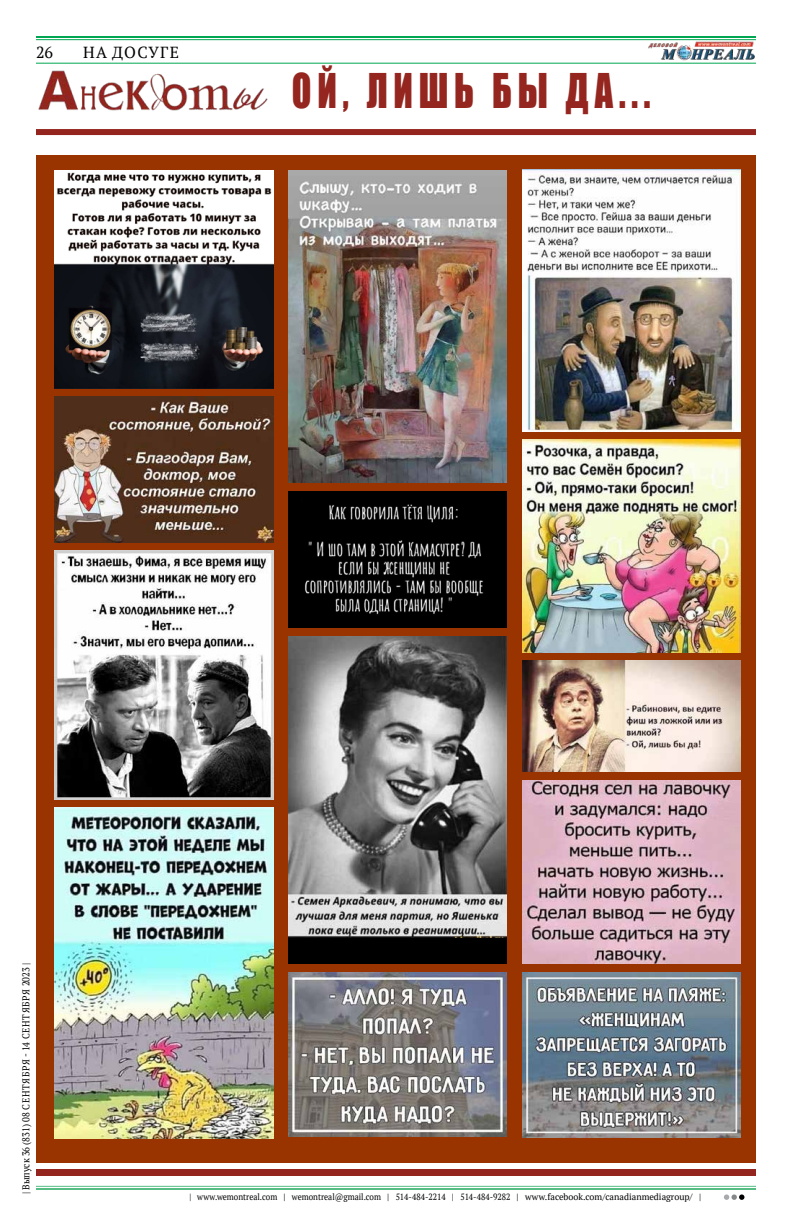
<style>
.page{position:relative;width:792px;height:1224px;background:#fff}
.page>*{position:absolute;margin:0;border:0;box-sizing:border-box;transform-origin:0 0}
.t1{font:44px "Impact";letter-spacing:.16em;color:#94261f;scale:.82 1}
.t2{font:16px "PT Serif";letter-spacing:.08em;color:#000}
.t3{font:10px "PT Serif";letter-spacing:.08em;color:#000;scale:.9 1}
.t4{font:9px "PT Serif";color:#000;scale:.9 1}
</style>
<div class="page">
<hr style="left:791px;top:0;width:1px;height:1224px;background:#f9fbf8">
<img style="left:648px;top:41px;width:107px;height:20px">
<hr style="left:36px;top:63px;width:720px;height:1px;background:#00a651">
<hr style="left:36px;top:1186px;width:720px;height:1px;background:#57bd84">
<hr style="left:36px;top:1188px;width:720px;height:2px;background:#57bd84">
<hr style="left:36px;top:36px;width:720px;height:2px;background:#00a651">
<hr style="left:36px;top:39px;width:720px;height:1px;background:#00a651">
<svg style="left:724px;top:1194px;width:20px;height:6px"></svg>
<div style="left:36px;top:155px;width:720px;height:1008px;background:#930"></div>
<img style="left:38px;top:70px;width:230px;height:41px">
<div style="left:36px;top:1169px;width:720px;height:7px;background:#94251e"></div>
<div style="left:36px;top:129px;width:720px;height:6px;background:#94251e"></div>
<img style="left:55px;top:170px;width:218px;height:218px">
<img style="left:55px;top:397px;width:218px;height:145px">
<img style="left:55px;top:551px;width:218px;height:248px">
<img style="left:288px;top:170px;width:219px;height:313px">
<img style="left:288px;top:491px;width:219px;height:137px">
<div style="left:288px;top:636px;width:219px;height:328px;background:#000"></div>
<img style="left:288px;top:636px;width:219px;height:301px">
<img style="left:288px;top:973px;width:219px;height:164px">
<img style="left:55px;top:808px;width:218px;height:330px">
<img style="left:522px;top:170px;width:218px;height:262px">
<img style="left:522px;top:440px;width:218px;height:212px">
<img style="left:522px;top:661px;width:218px;height:110px">
<img style="left:522px;top:781px;width:218px;height:182px">
<img style="left:522px;top:972px;width:218px;height:166px">
<h2 class="t2" style="left:36px;top:42px;width:19px">26</h2>
<h2 class="t2" style="left:83px;top:42px;width:97px">НА ДОСУГЕ</h2>
<h1 class="t1" style="left:292px;top:57px;width:439px">ОЙ, ЛИШЬ БЫ ДА...</h1>
<p class="t3" style="left:20px;top:1194px;width:258px;rotate:-90deg">| Выпуск 36 (831) 08 СЕНТЯБРЯ - 14 СЕНТЯБРЯ 2023 |</p>
<p class="t4" style="left:190px;top:1191px;width:570px">| www.wemontreal.com | wemontreal@gmail.com | 514-484-2214 | 514-484-9282 | www.facebook.com/canadianmediagroup/ |</p>
</div>
